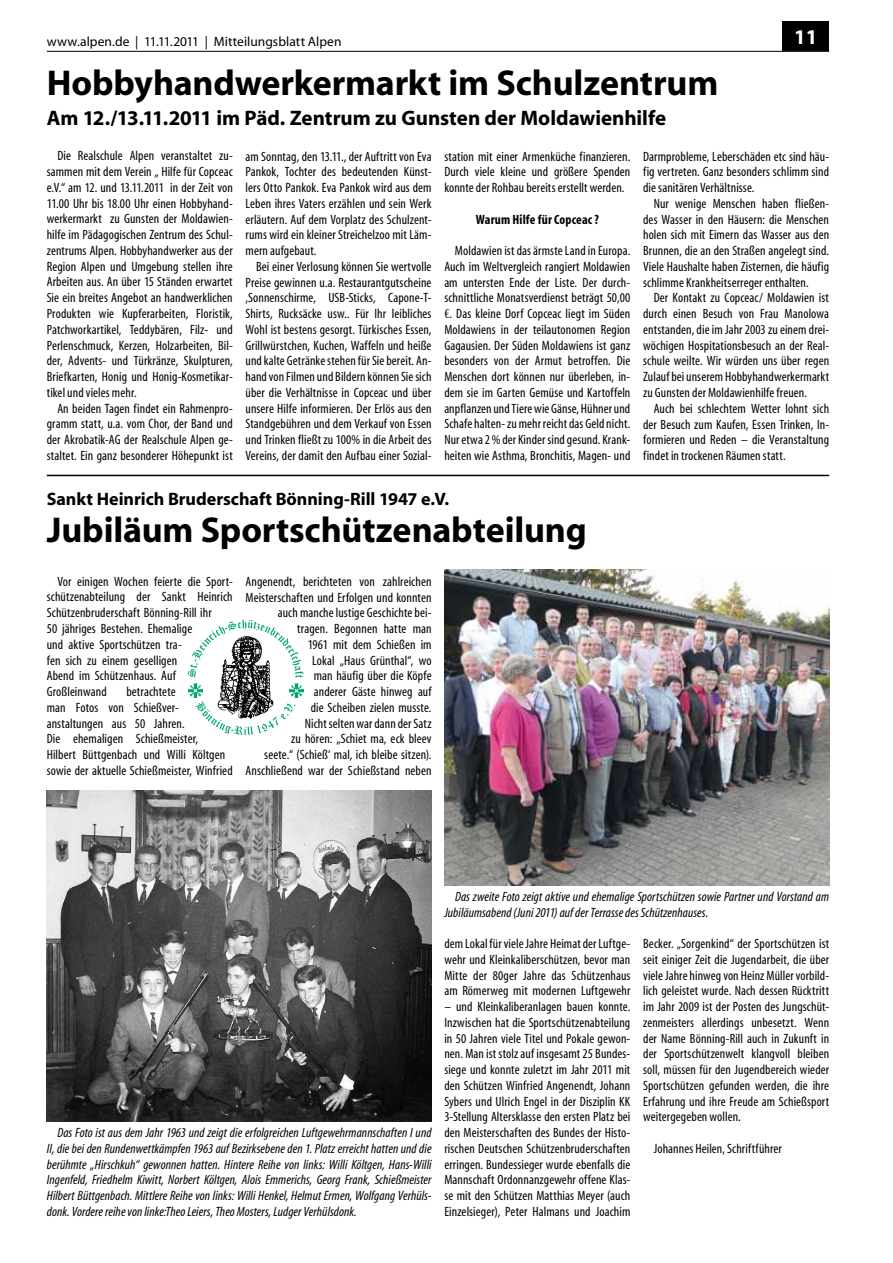
<style>
.page{position:relative;width:893px;height:1263px;background:#fff}
.page>*{position:absolute;margin:0;border:0;box-sizing:border-box;transform-origin:0 0}
.t1{font:700 36px "Myriad";letter-spacing:-.005em;color:#000}
.t2{font:700 21px "Myriad";letter-spacing:-.005em;color:#000}
.t3{font:700 21px "Myriad";color:#fff}
.t4{font:700 18px "Myriad";color:#000}
.t5{font:condensed 13.5px/15.8px "Myriad";letter-spacing:.005em;color:#000;text-align:justify}
.t6{font:italic condensed 13.5px/15.8px "Myriad";letter-spacing:.005em;color:#000;text-align:justify}
.t7{font:13.5px "Myriad";color:#000}
.t8{font:700 condensed 13.5px "Myriad";letter-spacing:.01em;color:#000}
</style>
<div class="page">
<div style="left:782px;top:21px;width:47px;height:30px;background:#000"></div>
<hr style="left:47px;top:51px;width:782px;height:1px;background:#000">
<hr style="left:47px;top:475px;width:782px;height:1px;background:#000">
<img style="left:47px;top:790px;width:385px;height:331px">
<img style="left:444px;top:570px;width:385px;height:315px">
<svg style="left:188px;top:620px;width:115px;height:58px"></svg>
<svg style="left:195px;top:701px;width:101px;height:34px"></svg>
<img style="left:188px;top:683px;width:15px;height:15px">
<img style="left:289px;top:683px;width:15px;height:15px">
<img style="left:218px;top:637px;width:55px;height:81px">
<p class="t7" style="left:47px;top:35px;width:296px">www.alpen.de | 11.11.2011 | Mitteilungsblatt Alpen</p>
<h2 class="t3" style="left:794px;top:26px;width:25px">11</h2>
<h1 class="t1" style="left:47px;top:64px;width:673px">Hobbyhandwerkermarkt im Schulzentrum</h1>
<h2 class="t2" style="left:47px;top:107px;width:621px">Am 12./13.11.2011 im Päd. Zentrum zu Gunsten der Moldawienhilfe</h2>
<p class="t5" style="left:47px;top:149px;width:188px;text-indent:11px">Die Realschule Alpen veranstaltet zu&shy;sammen mit dem Verein „ Hilfe für Copceac e.V.“ am 12. und 13.11.2011 in der Zeit von 11.00 Uhr bis 18.00 Uhr einen Hobbyhand&shy;werkermarkt zu Gunsten der Moldawien&shy;hilfe im Pädagogischen Zentrum des Schul&shy;zentrums Alpen. Hobbyhandwerker aus der Region Alpen und Umgebung stellen ihre Arbeiten aus. An über 15 Ständen erwartet Sie ein breites Angebot an handwerklichen Produkten wie Kupferarbeiten, Floristik, Patchworkartikel, Teddybären, Filz- und Perlenschmuck, Kerzen, Holzarbeiten, Bil&shy;der, Advents- und Türkränze, Skulpturen, Briefkarten, Honig und Honig-Kosmetikar&shy;tikel und vieles mehr.</p>
<p class="t5" style="left:47px;top:401px;width:188px;text-indent:11px">An beiden Tagen findet ein Rahmenpro&shy;gramm statt, u.a. vom Chor, der Band und der Akrobatik-AG der Realschule Alpen ge&shy;staltet. Ein ganz besonderer Höhepunkt ist</p>
<p class="t5" style="left:246px;top:149px;width:188px">am Sonntag, den 13.11., der Auftritt von Eva Pankok, Tochter des bedeutenden Künst&shy;lers Otto Pankok. Eva Pankok wird aus dem Leben ihres Vaters erzählen und sein Werk erläutern. Auf dem Vorplatz des Schulzent&shy;rums wird ein kleiner Streichelzoo mit Läm&shy;mern aufgebaut.</p>
<p class="t5" style="left:246px;top:259px;width:188px;text-indent:11px">Bei einer Verlosung können Sie wertvolle Preise gewinnen u.a. Restaurantgutscheine ,Sonnenschirme, USB-Sticks, Capone-T-Shirts, Rucksäcke usw.. Für Ihr leibliches Wohl ist bestens gesorgt. Türkisches Essen, Grillwürstchen, Kuchen, Waffeln und heiße und kalte Getränke stehen für Sie bereit. An&shy;hand von Filmen und Bildern können Sie sich über die Verhältnisse in Copceac und über unsere Hilfe informieren. Der Erlös aus den Standgebühren und dem Verkauf von Essen und Trinken fließt zu 100% in die Arbeit des Vereins, der damit den Aufbau einer Sozial-</p>
<p class="t5" style="left:444px;top:149px;width:188px">station mit einer Armenküche finanzieren.<br>Durch viele kleine und größere Spenden konnte der Rohbau bereits erstellt werden.</p>
<p class="t8" style="left:476px;top:212px;width:125px">Warum Hilfe für Copceac ?</p>
<p class="t5" style="left:444px;top:243px;width:188px;text-indent:11px">Moldawien ist das ärmste Land in Europa.<br>Auch im Weltvergleich rangiert Moldawien am untersten Ende der Liste. Der durch&shy;schnittliche Monatsverdienst beträgt 50,00 €. Das kleine Dorf Copceac liegt im Süden Moldawiens in der teilautonomen Region Gagausien. Der Süden Moldawiens ist ganz besonders von der Armut betroffen. Die Menschen dort können nur überleben, in&shy;dem sie im Garten Gemüse und Kartoffeln anpflanzen und Tiere wie Gänse, Hühner und Schafe halten- zu mehr reicht das Geld nicht.<br>Nur etwa 2 % der Kinder sind gesund. Krank&shy;heiten wie Asthma, Bronchitis, Magen- und</p>
<h3 class="t4" style="left:47px;top:489px;width:404px">Sankt Heinrich Bruderschaft Bönning-Rill 1947 e.V.</h3>
<h1 class="t1" style="left:47px;top:512px;width:542px">Jubiläum Sportschützenabteilung</h1>
<p class="t5" style="left:47px;top:574px;width:188px;text-align:left;text-indent:11px">Vor einigen Wochen feierte die Sport&shy;schützenabteilung der Sankt Heinrich<br>Schützenbruderschaft Bönning-Rill ihr<br>50 jähriges Bestehen. Ehemalige<br>und aktive Sportschützen tra-<br>fen sich zu einem geselligen<br>Abend im Schützenhaus. Auf<br>Großleinwand</p>
<p class="t5" style="left:47px;top:684px;width:188px;text-align:left;text-indent:80px">betrachtete<br>man Fotos von Schießver&shy;anstaltungen aus 50 Jahren.<br>Die ehemaligen Schießmeister,<br>Hilbert Büttgenbach und Willi Költgen sowie der aktuelle Schießmeister, Winfried</p>
<p class="t5" style="left:246px;top:574px;width:188px;text-align:right">Angenendt, berichteten von zahlreichen<br>Meisterschaften und Erfolgen und konnten auch manche lustige Geschichte bei&shy;tragen. Begonnen hatte man<br>1961 mit dem Schießen im<br>Lokal „Haus Grünthal“, wo<br>man häufig über die Köpfe<br>anderer Gäste hinweg auf<br>die Scheiben zielen musste.<br>Nicht selten war dann der Satz<br>zu hören: „Schiet ma, eck bleev<br>seete.“ (Schieß‘ mal, ich bleibe sitzen).<br>Anschließend war der Schießstand neben</p>
<p class="t5" style="left:643px;top:149px;width:188px">Darmprobleme, Leberschäden etc sind häu&shy;fig vertreten. Ganz besonders schlimm sind die sanitären Verhältnisse.</p>
<p class="t5" style="left:643px;top:196px;width:188px;text-indent:11px">Nur wenige Menschen haben fließen&shy;des Wasser in den Häusern: die Menschen holen sich mit Eimern das Wasser aus den Brunnen, die an den Straßen angelegt sind.<br>Viele Haushalte haben Zisternen, die häufig schlimme Krankheitserreger enthalten.</p>
<p class="t5" style="left:643px;top:291px;width:188px;text-indent:11px">Der Kontakt zu Copceac/ Moldawien ist durch einen Besuch von Frau Manolowa entstanden, die im Jahr 2003 zu einem drei&shy;wöchigen Hospitationsbesuch an der Real&shy;schule weilte. Wir würden uns über regen Zulauf bei unserem Hobbyhandwerkermarkt zu Gunsten der Moldawienhilfe freuen.</p>
<p class="t5" style="left:643px;top:401px;width:188px;text-indent:11px">Auch bei schlechtem Wetter lohnt sich der Besuch zum Kaufen, Essen Trinken, In&shy;formieren und Reden – die Veranstaltung findet in trockenen Räumen statt.</p>
<p class="t6" style="left:47px;top:1125px;width:386px;text-indent:11px">Das Foto ist aus dem Jahr 1963 und zeigt die erfolgreichen Luftgewehrmannschaften I und II, die bei den Rundenwettkämpfen 1963 auf Bezirksebene den 1. Platz erreicht hatten und die berühmte „Hirschkuh“ gewonnen hatten. Hintere Reihe von links: Willi Költgen, Hans-Willi Ingenfeld, Friedhelm Kiwitt, Norbert Költgen, Alois Emmerichs, Georg Frank, Schießmeister Hilbert Büttgenbach. Mittlere Reihe von links: Willi Henkel, Helmut Ermen, Wolfgang Verhüls&shy;donk. Vordere reihe von linke:Theo Leiers, Theo Mosters, Ludger Verhülsdonk.</p>
<p class="t6" style="left:444px;top:889px;width:386px;text-indent:11px">Das zweite Foto zeigt aktive und ehemalige Sportschützen sowie Partner und Vorstand am<br>Jubiläumsabend (Juni 2011) auf der Terrasse des Schützenhauses.</p>
<p class="t5" style="left:444px;top:936px;width:188px">dem Lokal für viele Jahre Heimat der Luftge&shy;wehr und Kleinkaliberschützen, bevor man Mitte der 80ger Jahre das Schützenhaus am Römerweg mit modernen Luftgewehr</p>
<p class="t5" style="left:444px;top:999px;width:188px">– und Kleinkaliberanlagen bauen konnte.<br>Inzwischen hat die Sportschützenabteilung in 50 Jahren viele Titel und Pokale gewon&shy;nen. Man ist stolz auf insgesamt 25 Bundes&shy;siege und konnte zuletzt im Jahr 2011 mit den Schützen Winfried Angenendt, Johann Sybers und Ulrich Engel in der Disziplin KK 3-Stellung Altersklasse den ersten Platz bei den Meisterschaften des Bundes der Histo&shy;rischen Deutschen Schützenbruderschaften erringen. Bundessieger wurde ebenfalls die Mannschaft Ordonnanzgewehr offene Klas&shy;se mit den Schützen Matthias Meyer (auch Einzelsieger), Peter Halmans und Joachim</p>
<p class="t5" style="left:643px;top:936px;width:188px">Becker. „Sorgenkind“ der Sportschützen ist seit einiger Zeit die Jugendarbeit, die über viele Jahre hinweg von Heinz Müller vorbild&shy;lich geleistet wurde. Nach dessen Rücktritt im Jahr 2009 ist der Posten des Jungschüt&shy;zenmeisters allerdings unbesetzt. Wenn der Name Bönning-Rill auch in Zukunft in der Sportschützenwelt klangvoll bleiben soll, müssen für den Jugendbereich wieder Sportschützen gefunden werden, die ihre Erfahrung und ihre Freude am Schießsport weitergegeben wollen.</p>
<p class="t5" style="left:654px;top:1141px;width:130px">Johannes Heilen, Schriftführer</p>
</div>
